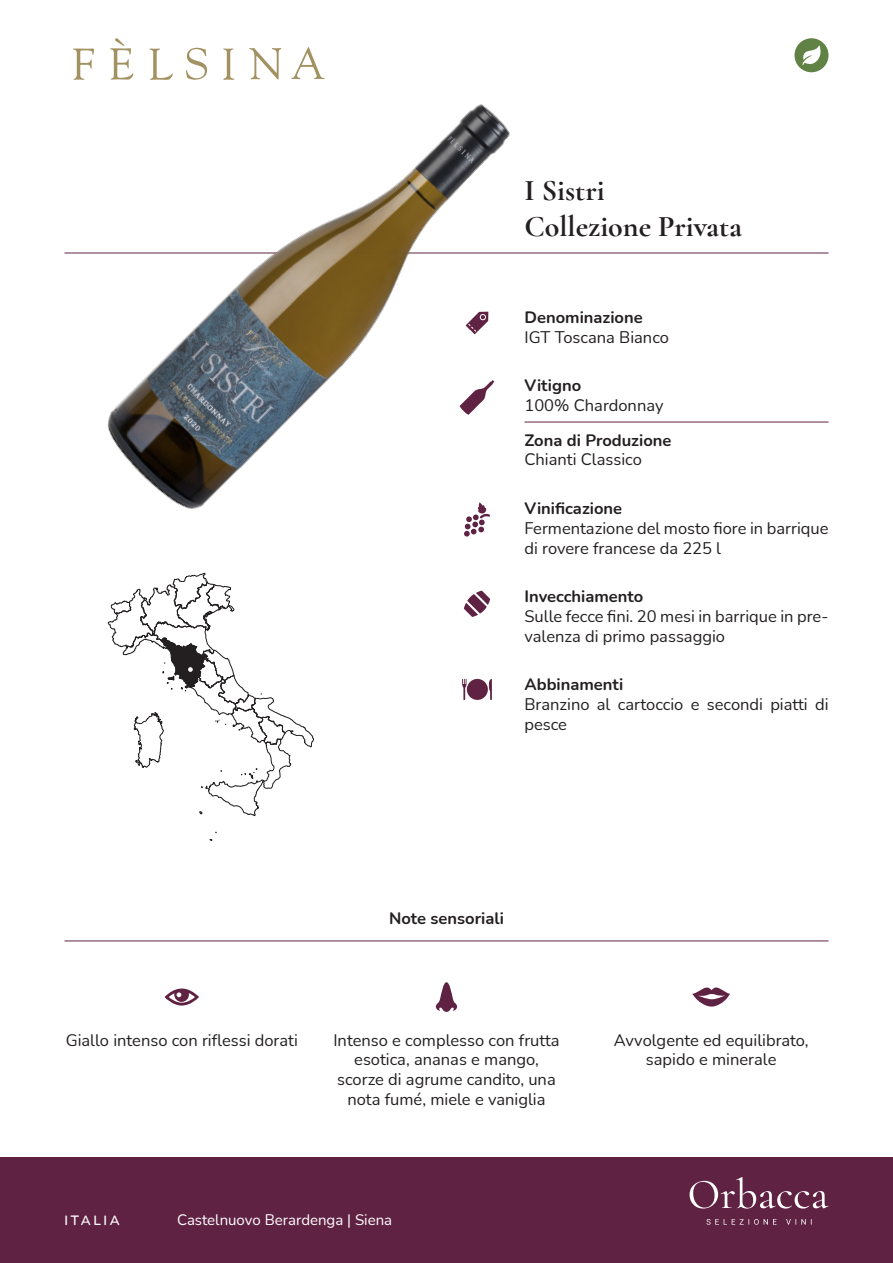
<style>
.page{position:relative;width:893px;height:1263px;background:#fff}
.page>*{position:absolute;margin:0;border:0;box-sizing:border-box;transform-origin:0 0}
.t1{font:700 30px "Cormorant Garamond";color:#231f20}
.t2{font:16.5px/19.8px "Nunito";color:#231f20}
.t3{font:700 16.5px "Nunito";color:#231f20}
.t4{font:15px "Nunito";color:#fff}
.t5{font:600 13.5px "Nunito";letter-spacing:.2em;color:#fff}
</style>
<div class="page">
<svg style="left:108px;top:573px;width:206px;height:243px"></svg>
<svg style="left:73px;top:49px;width:21px;height:31px"></svg>
<svg style="left:110px;top:38px;width:21px;height:24px"></svg>
<svg style="left:149px;top:49px;width:11px;height:13px"></svg>
<svg style="left:186px;top:48px;width:21px;height:14px"></svg>
<svg style="left:223px;top:49px;width:11px;height:13px"></svg>
<svg style="left:249px;top:48px;width:32px;height:14px"></svg>
<svg style="left:301px;top:47px;width:14px;height:15px"></svg>
<div style="left:0;top:1158px;width:893px;height:105px;background:#602243"></div>
<hr style="left:65px;top:253px;width:763px;height:1px;background:#602243">
<svg style="left:464px;top:529px;width:21px;height:8px"></svg>
<svg style="left:464px;top:591px;width:26px;height:26px"></svg>
<svg style="left:462px;top:678px;width:30px;height:22px"></svg>
<svg style="left:435px;top:982px;width:23px;height:30px"></svg>
<svg style="left:692px;top:987px;width:38px;height:20px"></svg>
<svg style="left:165px;top:988px;width:34px;height:17px"></svg>
<hr style="left:64px;top:941px;width:764px;height:1px;background:#602243">
<hr style="left:524px;top:422px;width:304px;height:1px;background:#602243">
<svg style="left:690px;top:1177px;width:138px;height:31px"></svg>
<svg style="left:706px;top:1219px;width:106px;height:6px"></svg>
<img style="left:85px;top:62px;width:467px;height:467px">
<div style="left:794px;top:38px;width:34px;height:34px;background:#608244;border-radius:50%"></div>
<svg style="left:802px;top:45px;width:19px;height:20px"></svg>
<p class="t1" style="left:524px;top:172px;width:82px">I Sistri</p>
<p class="t1" style="left:524px;top:208px;width:219px">Collezione Privata</p>
<p class="t3" style="left:524px;top:306px;width:120px">Denominazione</p>
<p class="t2" style="left:524px;top:327px;width:146px">IGT Toscana Bianco</p>
<p class="t3" style="left:524px;top:374px;width:58px">Vitigno</p>
<p class="t2" style="left:524px;top:395px;width:141px">100% Chardonnay</p>
<p class="t3" style="left:524px;top:428px;width:148px">Zona di Produzione</p>
<p class="t2" style="left:524px;top:449px;width:119px">Chianti Classico</p>
<p class="t3" style="left:524px;top:496px;width:99px">Vinificazione</p>
<p class="t2" style="left:524px;top:517px;width:306px">Fermentazione del mosto fiore in barrique di rovere francese da 225 l</p>
<p class="t3" style="left:524px;top:585px;width:120px">Invecchiamento</p>
<p class="t2" style="left:524px;top:606px;width:306px">Sulle fecce fini. 20 mesi in barrique in pre&shy;valenza di primo passaggio</p>
<p class="t3" style="left:524px;top:673px;width:100px">Abbinamenti</p>
<p class="t2" style="left:524px;top:694px;width:306px">Branzino al cartoccio e secondi piatti di pesce</p>
<p class="t3" style="left:389px;top:907px;width:116px">Note sensoriali</p>
<p class="t2" style="left:66px;top:1029px;width:234px">Giallo intenso con riflessi dorati</p>
<p class="t2" style="left:614px;top:1029px;width:196px;text-align:center">Avvolgente ed equilibrato, sapido e minerale</p>
<p class="t2" style="left:333px;top:1029px;width:228px;text-align:center">Intenso e complesso con frutta esotica, ananas e mango, scorze di agrume candito, una nota fumé, miele e vaniglia</p>
<p class="t5" style="left:65px;top:1210px;width:57px">ITALIA</p>
<p class="t4" style="left:177px;top:1209px;width:217px">Castelnuovo Berardenga | Siena</p>
</div>
